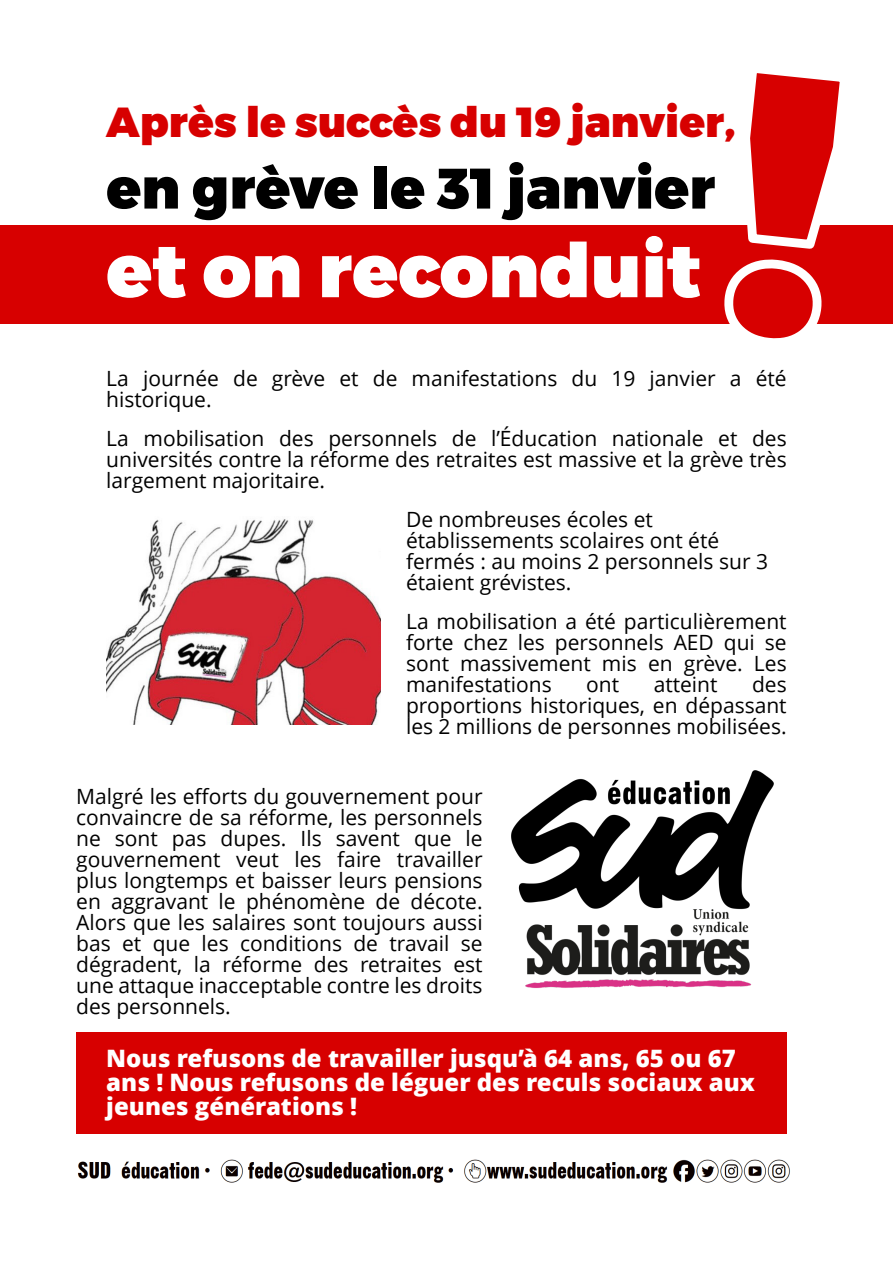
<style>
.page{position:relative;width:893px;height:1263px;background:#fff}
.page>*{position:absolute;margin:0;border:0;box-sizing:border-box;transform-origin:0 0}
.t1{font:900 75px "Montserrat";color:#fff}
.t2{font:900 57px "Montserrat";color:#000}
.t3{font:900 42px "Montserrat";color:#d70000}
.t4{font:800 24px/24px "Open Sans";color:#fff}
.t5{font:21px/21px "Open Sans";color:#000;text-align:justify}
</style>
<div class="page">
<img style="left:106px;top:519px;width:275px;height:205px">
<img style="left:511px;top:770px;width:263px;height:218px">
<img style="left:77px;top:1159px;width:713px;height:24px">
<div style="left:0;top:225px;width:893px;height:99px;background:#d70000"></div>
<svg style="left:724px;top:73px;width:116px;height:266px"></svg>
<div style="left:76px;top:1032px;width:711px;height:101px;background:#d70000"></div>
<h3 class="t3" style="left:106px;top:97px;width:631px">Après le succès du 19 janvier,</h3>
<h2 class="t2" style="left:106px;top:153px;width:610px">en grève le 31 janvier</h2>
<h1 class="t1" style="left:106px;top:225px;width:596px">et on reconduit</h1>
<p class="t5" style="left:106px;top:370px;width:682px">La journée de grève et de manifestations du 19 janvier a été historique.</p>
<p class="t5" style="left:106px;top:430px;width:682px">La mobilisation des personnels de l’Éducation nationale et des universités contre la réforme des retraites est massive et la grève très largement majoritaire.</p>
<p class="t5" style="left:406px;top:511px;width:363px;text-align:left">De nombreuses écoles et établissements scolaires ont été fermés : au moins 2 personnels sur 3 étaient grévistes.</p>
<p class="t5" style="left:406px;top:613px;width:382px">La mobilisation a été particulièrement forte chez les personnels AED qui se sont massivement mis en grève. Les manifestations</p>
<p class="t5" style="left:406px;top:676px;width:382px;text-indent:346px">des proportions historiques, en dépassant les 2 millions de personnes mobilisées.</p>
<p class="t5" style="left:586px;top:676px;width:34px">ont</p>
<p class="t5" style="left:654px;top:676px;width:65px">atteint</p>
<p class="t5" style="left:76px;top:788px;width:408px">Malgré les efforts du gouvernement pour convaincre de sa réforme, les personnels ne sont pas dupes. Ils savent que le gouvernement veut les faire travailler plus longtemps et baisser leurs pensions en aggravant le phénomène de décote.<br>Alors que les salaires sont toujours aussi bas et que les conditions de travail se dégradent, la réforme des retraites est une attaque inacceptable contre les droits des personnels.</p>
<p class="t4" style="left:106px;top:1048px;width:650px">Nous refusons de travailler jusqu’à 64 ans, 65 ou 67 ans ! Nous refusons de léguer des reculs sociaux aux jeunes générations !</p>
</div>
